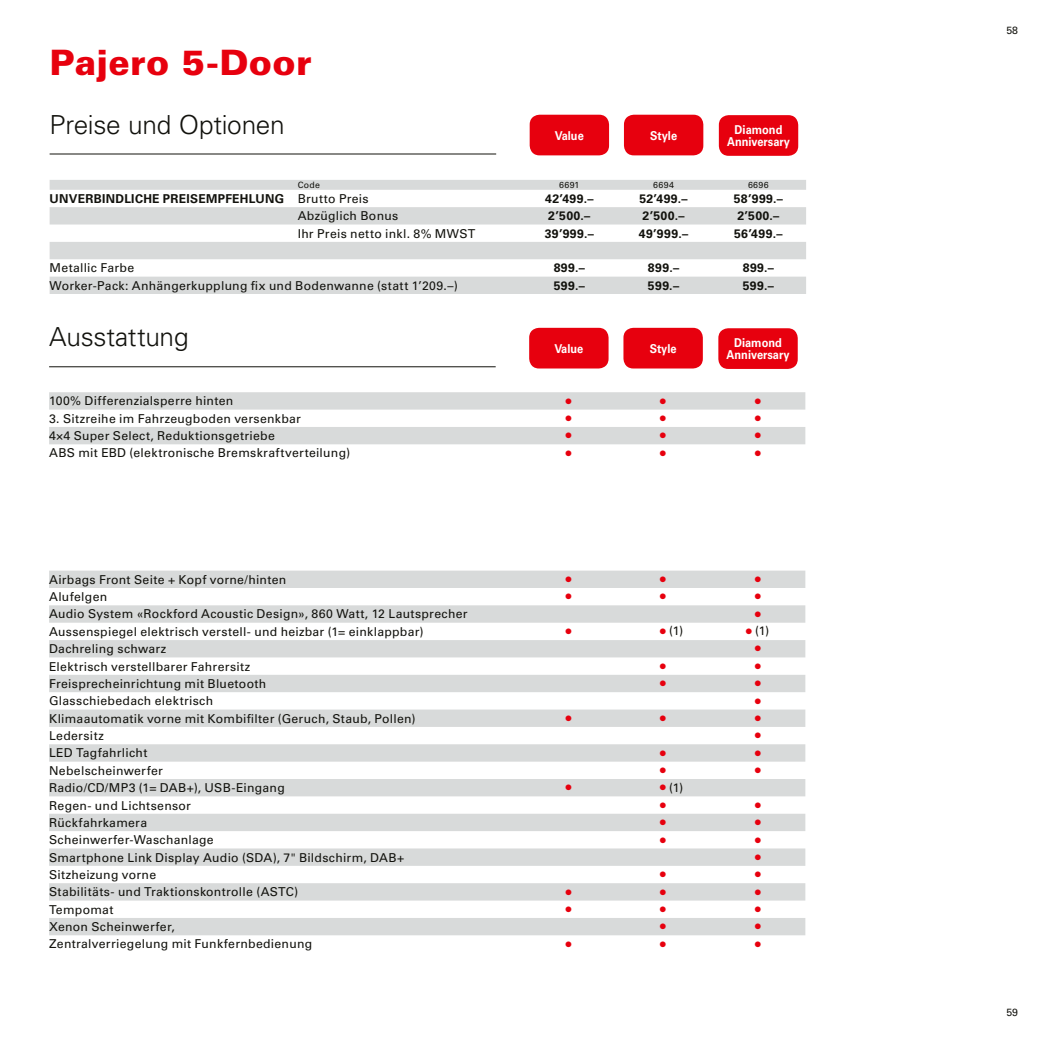
<style>
.page{position:relative;width:1042px;height:1042px;background:#fff}
.page>*{position:absolute;margin:0;border:0;box-sizing:border-box;transform-origin:0 0}
.t1{font:900 35px "Univers LT Std";letter-spacing:.01em;color:#e7000e}
.t2{font:300 26.25px "Univers LT Std";letter-spacing:-.01em;color:#12120d}
.t3{font:700 15.75px "Univers LT Std";color:#e7000e}
.t4{font:15.75px "Univers LT Std";color:#e7000e}
.t5{font:12.25px "Univers LT Std";letter-spacing:.02em;color:#12120d}
.t6{font:700 12.25px "Univers LT Std";letter-spacing:.03em;color:#12120d}
.t7{font:700 12.25px/12.2px "Univers LT Std";color:#fff;text-align:center;scale:.9 1}
.t8{font:10.5px "Univers LT Std";color:#12120d}
.t9{font:8.75px "Univers LT Std";letter-spacing:.04em;color:#12120d}
.s1{font-weight:400}
.s2{font-weight:700;font-size:15.75px;color:#e7000e}
</style>
<div class="page">
<hr style="left:50px;top:154px;width:446px;height:1px;background:#12120d">
<div style="left:530px;top:115px;width:79px;height:40px;background:#e7000e;border-radius:10px"></div>
<div style="left:624px;top:115px;width:79px;height:40px;background:#e7000e;border-radius:10px"></div>
<div style="left:719px;top:115px;width:79px;height:41px;background:#e7000e;border-radius:10px"></div>
<svg style="left:50px;top:180px;width:756px;height:114px;fill:#d8dada"></svg>
<hr style="left:49px;top:366px;width:447px;height:1px;background:#12120d">
<svg style="left:49px;top:392px;width:756px;height:52px"></svg>
<svg style="left:49px;top:570px;width:756px;height:365px;fill:#dcdede"></svg>
<div style="left:529px;top:328px;width:79px;height:40px;background:#e7000e;border-radius:10px"></div>
<div style="left:623px;top:328px;width:80px;height:40px;background:#e7000e;border-radius:10px"></div>
<div style="left:718px;top:328px;width:80px;height:41px;background:#e7000e;border-radius:10px"></div>
<h1 class="t1" style="left:50px;top:40px;width:263px">Pajero 5-Door</h1>
<h2 class="t2" style="left:50px;top:109px;width:237px">Preise und Optionen</h2>
<p class="t7" style="left:555px;top:130px;width:34px">Value</p>
<p class="t7" style="left:650px;top:130px;width:31px">Style</p>
<p class="t7" style="left:727px;top:123px;width:71px">Diamond<br>Anniversary</p>
<p class="t9" style="left:298px;top:180px;width:24px">Code</p>
<p class="t9" style="left:559px;top:180px;width:22px">6691</p>
<p class="t9" style="left:653px;top:180px;width:22px">6694</p>
<p class="t9" style="left:748px;top:180px;width:22px">6696</p>
<p class="t6" style="left:50px;top:191px;width:321px">UNVERBINDLICHE PREISEMPFEHLUNG <span class="s1">Brutto Preis</span></p>
<p class="t6" style="left:545px;top:191px;width:50px">42’499.–</p>
<p class="t6" style="left:639px;top:191px;width:50px">52’499.–</p>
<p class="t6" style="left:734px;top:191px;width:51px">58’999.–</p>
<p class="t5" style="left:298px;top:209px;width:102px">Abzüglich Bonus</p>
<p class="t6" style="left:548px;top:209px;width:44px">2’500.–</p>
<p class="t6" style="left:642px;top:209px;width:44px">2’500.–</p>
<p class="t6" style="left:737px;top:209px;width:44px">2’500.–</p>
<p class="t5" style="left:298px;top:226px;width:179px">Ihr Preis netto inkl. 8% MWST</p>
<p class="t6" style="left:545px;top:226px;width:51px">39’999.–</p>
<p class="t6" style="left:639px;top:226px;width:51px">49’999.–</p>
<p class="t6" style="left:734px;top:226px;width:50px">56’499.–</p>
<p class="t5" style="left:50px;top:261px;width:86px">Metallic Farbe</p>
<p class="t6" style="left:554px;top:261px;width:33px">899.–</p>
<p class="t6" style="left:648px;top:261px;width:33px">899.–</p>
<p class="t6" style="left:743px;top:261px;width:33px">899.–</p>
<p class="t5" style="left:50px;top:278px;width:410px">Worker-Pack: Anhängerkupplung fix und Bodenwanne (statt 1’209.–)</p>
<p class="t6" style="left:554px;top:278px;width:33px">599.–</p>
<p class="t6" style="left:648px;top:278px;width:33px">599.–</p>
<p class="t6" style="left:743px;top:278px;width:33px">599.–</p>
<h2 class="t2" style="left:49px;top:321px;width:141px">Ausstattung</h2>
<p class="t7" style="left:554px;top:343px;width:34px">Value</p>
<p class="t7" style="left:650px;top:343px;width:31px">Style</p>
<p class="t7" style="left:726px;top:336px;width:71px">Diamond<br>Anniversary</p>
<p class="t5" style="left:49px;top:394px;width:186px">100% Differenzialsperre hinten</p>
<p class="t3" style="left:566px;top:392px;width:7px">•</p>
<p class="t3" style="left:660px;top:392px;width:7px">•</p>
<p class="t3" style="left:755px;top:392px;width:7px">•</p>
<p class="t5" style="left:49px;top:411px;width:253px">3. Sitzreihe im Fahrzeugboden versenkbar</p>
<p class="t3" style="left:566px;top:409px;width:7px">•</p>
<p class="t3" style="left:660px;top:409px;width:7px">•</p>
<p class="t3" style="left:755px;top:409px;width:7px">•</p>
<p class="t5" style="left:49px;top:428px;width:227px">4×4 Super Select, Reduktionsgetriebe</p>
<p class="t3" style="left:566px;top:426px;width:7px">•</p>
<p class="t3" style="left:660px;top:426px;width:7px">•</p>
<p class="t3" style="left:755px;top:426px;width:7px">•</p>
<p class="t5" style="left:49px;top:446px;width:302px">ABS mit EBD (elektronische Bremskraftverteilung)</p>
<p class="t3" style="left:566px;top:444px;width:7px">•</p>
<p class="t3" style="left:660px;top:444px;width:7px">•</p>
<p class="t3" style="left:755px;top:444px;width:7px">•</p>
<p class="t5" style="left:49px;top:572px;width:239px">Airbags Front Seite + Kopf vorne/hinten</p>
<p class="t3" style="left:566px;top:570px;width:7px">•</p>
<p class="t3" style="left:660px;top:570px;width:7px">•</p>
<p class="t3" style="left:755px;top:570px;width:7px">•</p>
<p class="t5" style="left:49px;top:589px;width:60px">Alufelgen</p>
<p class="t3" style="left:566px;top:587px;width:7px">•</p>
<p class="t3" style="left:660px;top:587px;width:7px">•</p>
<p class="t3" style="left:755px;top:587px;width:7px">•</p>
<p class="t5" style="left:49px;top:607px;width:420px">Audio System «Rockford Acoustic Design», 860 Watt, 12 Lautsprecher</p>
<p class="t3" style="left:755px;top:605px;width:7px">•</p>
<p class="t5" style="left:49px;top:624px;width:376px">Aussenspiegel elektrisch verstell- und heizbar (1= einklappbar)</p>
<p class="t3" style="left:566px;top:622px;width:7px">•</p>
<p class="t5" style="left:660px;top:624px;width:24px"><span class="s2">•</span> (1)</p>
<p class="t5" style="left:746px;top:624px;width:24px"><span class="s2">•</span> (1)</p>
<p class="t5" style="left:49px;top:641px;width:119px">Dachreling schwarz</p>
<p class="t3" style="left:755px;top:640px;width:7px">•</p>
<p class="t5" style="left:49px;top:659px;width:203px">Elektrisch verstellbarer Fahrersitz</p>
<p class="t3" style="left:660px;top:657px;width:7px">•</p>
<p class="t3" style="left:755px;top:657px;width:7px">•</p>
<p class="t5" style="left:49px;top:676px;width:219px">Freisprecheinrichtung mit Bluetooth</p>
<p class="t4" style="left:660px;top:674px;width:7px">•</p>
<p class="t3" style="left:755px;top:674px;width:7px">•</p>
<p class="t5" style="left:49px;top:694px;width:166px">Glasschiebedach elektrisch</p>
<p class="t3" style="left:755px;top:692px;width:7px">•</p>
<p class="t5" style="left:49px;top:711px;width:368px">Klimaautomatik vorne mit Kombifilter (Geruch, Staub, Pollen)</p>
<p class="t3" style="left:566px;top:709px;width:7px">•</p>
<p class="t3" style="left:660px;top:709px;width:7px">•</p>
<p class="t3" style="left:755px;top:709px;width:7px">•</p>
<p class="t5" style="left:49px;top:728px;width:56px">Ledersitz</p>
<p class="t3" style="left:755px;top:726px;width:7px">•</p>
<p class="t5" style="left:49px;top:746px;width:100px">LED Tagfahrlicht</p>
<p class="t3" style="left:660px;top:744px;width:7px">•</p>
<p class="t3" style="left:755px;top:744px;width:7px">•</p>
<p class="t5" style="left:49px;top:763px;width:115px">Nebelscheinwerfer</p>
<p class="t3" style="left:660px;top:761px;width:7px">•</p>
<p class="t3" style="left:755px;top:761px;width:7px">•</p>
<p class="t5" style="left:49px;top:780px;width:237px">Radio/CD/MP3 (1= DAB+), USB-Eingang</p>
<p class="t3" style="left:566px;top:778px;width:7px">•</p>
<p class="t5" style="left:660px;top:780px;width:24px"><span class="s2">•</span> (1)</p>
<p class="t5" style="left:49px;top:798px;width:143px">Regen- und Lichtsensor</p>
<p class="t4" style="left:660px;top:796px;width:7px">•</p>
<p class="t4" style="left:755px;top:796px;width:7px">•</p>
<p class="t5" style="left:49px;top:815px;width:100px">Rückfahrkamera</p>
<p class="t3" style="left:660px;top:813px;width:7px">•</p>
<p class="t4" style="left:755px;top:813px;width:7px">•</p>
<p class="t5" style="left:49px;top:832px;width:166px">Scheinwerfer-Waschanlage</p>
<p class="t4" style="left:660px;top:830px;width:7px">•</p>
<p class="t4" style="left:755px;top:830px;width:7px">•</p>
<p class="t5" style="left:49px;top:850px;width:356px">Smartphone Link Display Audio (SDA), 7" Bildschirm, DAB+</p>
<p class="t4" style="left:755px;top:848px;width:7px">•</p>
<p class="t5" style="left:49px;top:867px;width:109px">Sitzheizung vorne</p>
<p class="t3" style="left:660px;top:865px;width:7px">•</p>
<p class="t4" style="left:755px;top:865px;width:7px">•</p>
<p class="t5" style="left:49px;top:885px;width:251px">Stabilitäts- und Traktionskontrolle (ASTC)</p>
<p class="t4" style="left:566px;top:882px;width:7px">•</p>
<p class="t4" style="left:660px;top:882px;width:7px">•</p>
<p class="t4" style="left:755px;top:882px;width:7px">•</p>
<p class="t5" style="left:49px;top:902px;width:66px">Tempomat</p>
<p class="t3" style="left:566px;top:900px;width:7px">•</p>
<p class="t3" style="left:660px;top:900px;width:7px">•</p>
<p class="t3" style="left:755px;top:900px;width:7px">•</p>
<p class="t5" style="left:49px;top:919px;width:127px">Xenon Scheinwerfer,</p>
<p class="t4" style="left:660px;top:917px;width:7px">•</p>
<p class="t4" style="left:755px;top:917px;width:7px">•</p>
<p class="t5" style="left:49px;top:937px;width:265px">Zentralverriegelung mit Funkfernbedienung</p>
<p class="t3" style="left:566px;top:935px;width:7px">•</p>
<p class="t3" style="left:660px;top:935px;width:7px">•</p>
<p class="t3" style="left:755px;top:935px;width:7px">•</p>
<p class="t8" style="left:1006px;top:24px;width:13px">58</p>
<p class="t8" style="left:1006px;top:1006px;width:13px">59</p>
</div>
